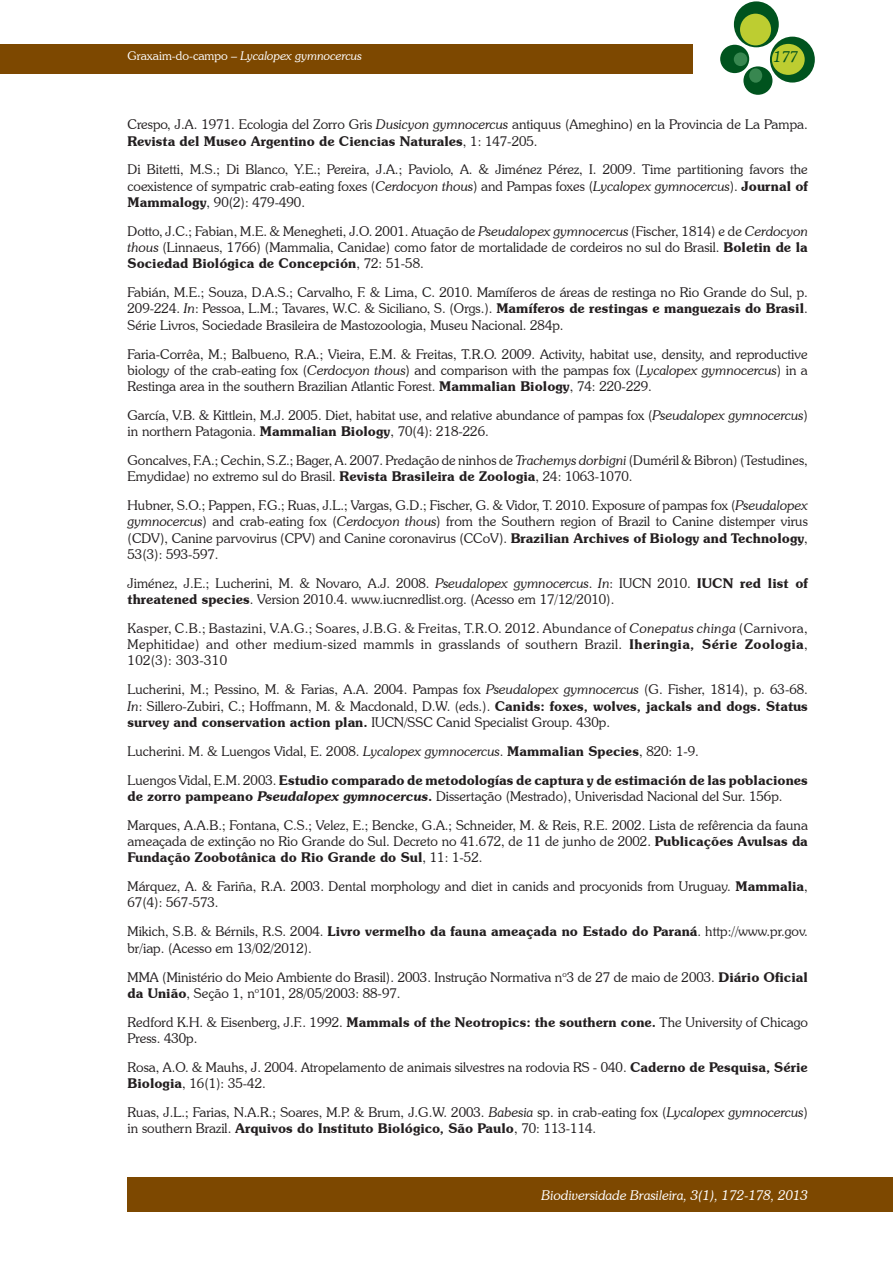
<style>
.page{position:relative;width:893px;height:1263px;background:#fff}
.page>*{position:absolute;margin:0;border:0;box-sizing:border-box;transform-origin:0 0}
.t1{font:italic 300 15px "Souvenir IT Cby BT";color:#00531e}
.t2{font:300 13.5px/16.2px "Souvenir IT Cby BT";color:#231f20}
.t3{font:600 13.5px/29px "Souvenir IT Cby BT";color:#231f20}
.t4{font:italic 300 13.5px "Souvenir IT Cby BT";color:#fff}
.t5{font:italic 300 12px "Souvenir IT Cby BT";color:#fff}
.s1{font-style:normal}
.s2{font-style:italic}
.s3{font-weight:600}
.s4{font-weight:300}
.s5{font-weight:300;font-style:italic}
.s6{font-weight:600;font-style:italic}
</style>
<div class="page">
<div style="left:0;top:44px;width:693px;height:30px;background:#7d4800"></div>
<div style="left:734px;top:1px;width:45px;height:46px;background:#00531e;border-radius:50%"></div>
<div style="left:770px;top:37px;width:45px;height:46px;background:#00531e;border-radius:50%"></div>
<div style="left:720px;top:45px;width:29px;height:28px;background:#00531e;border-radius:50%"></div>
<div style="left:743px;top:66px;width:29px;height:29px;background:#00531e;border-radius:50%"></div>
<div style="left:740px;top:14px;width:31px;height:31px;background:#bdcd31;border-radius:50%"></div>
<div style="left:772px;top:44px;width:33px;height:31px;background:#bdcd31;border-radius:50%"></div>
<div style="left:734px;top:52px;width:13px;height:14px;background:#388750;border-radius:50%"></div>
<div style="left:749px;top:68px;width:13px;height:15px;background:#388750;border-radius:50%"></div>
<div style="left:128px;top:1178px;width:765px;height:34px;background:#7d4800"></div>
<p class="t5" style="left:128px;top:49px;width:236px"><span class="s1">Graxaim-do-campo</span> – Lycalopex gymnocercus</p>
<p class="t1" style="left:773px;top:48px;width:26px">177</p>
<p class="t2" style="left:128px;top:116px;width:682px">Crespo, J.A. 1971. Ecologia del Zorro Gris <span class="s2">Dusicyon gymnocercus</span> antiquus (Ameghino) en la Provincia de La Pampa.<br><span class="s3">Revista del Museo Argentino de Ciencias Naturales</span>, 1: 147-205.</p>
<p class="t2" style="left:128px;top:161px;width:682px;text-align:justify">Di Bitetti, M.S.; Di Blanco, Y.E.; Pereira, J.A.; Paviolo, A. &amp; Jiménez Pérez, I. 2009. Time partitioning favors the coexistence of sympatric crab-eating foxes (<span class="s2">Cerdocyon thous</span>) and Pampas foxes (<span class="s2">Lycalopex gymnocercus</span>). <span class="s3">Journal of Mammalogy</span>, 90(2): 479-490.</p>
<p class="t2" style="left:128px;top:223px;width:682px;text-align:justify">Dotto, J.C.; Fabian, M.E. &amp; Menegheti, J.O. 2001. Atuação de <span class="s2">Pseudalopex gymnocercus</span> (Fischer, 1814) e de <span class="s2">Cerdocyon thous</span> (Linnaeus, 1766) (Mammalia, Canidae) como fator de mortalidade de cordeiros no sul do Brasil. <span class="s3">Boletin de la Sociedad Biológica de Concepción</span>, 72: 51-58.</p>
<p class="t2" style="left:128px;top:284px;width:682px;text-align:justify">Fabián, M.E.; Souza, D.A.S.; Carvalho, F. &amp; Lima, C. 2010. Mamíferos de áreas de restinga no Rio Grande do Sul, p.<br>209-224. <span class="s2">In</span>: Pessoa, L.M.; Tavares, W.C. &amp; Siciliano, S. (Orgs.). <span class="s3">Mamíferos de restingas e manguezais do Brasil</span>.<br>Série Livros, Sociedade Brasileira de Mastozoologia, Museu Nacional. 284p.</p>
<p class="t2" style="left:128px;top:346px;width:682px;text-align:justify">Faria-Corrêa, M.; Balbueno, R.A.; Vieira, E.M. &amp; Freitas, T.R.O. 2009. Activity, habitat use, density, and reproductive biology of the crab-eating fox (<span class="s2">Cerdocyon thous</span>) and comparison with the pampas fox (<span class="s2">Lycalopex gymnocercus</span>) in a Restinga area in the southern Brazilian Atlantic Forest. <span class="s3">Mammalian Biology</span>, 74: 220-229.</p>
<p class="t2" style="left:128px;top:407px;width:682px">García, V.B. &amp; Kittlein, M.J. 2005. Diet, habitat use, and relative abundance of pampas fox (<span class="s2">Pseudalopex gymnocercus</span>) in northern Patagonia. <span class="s3">Mammalian Biology</span>, 70(4): 218-226.</p>
<p class="t2" style="left:128px;top:452px;width:682px">Goncalves, F.A.; Cechin, S.Z.; Bager, A. 2007. Predação de ninhos de <span class="s2">Trachemys dorbigni</span> (Duméril &amp; Bibron) (Testudines,<br>Emydidae) no extremo sul do Brasil. <span class="s3">Revista Brasileira de Zoologia</span>, 24: 1063-1070.</p>
<p class="t2" style="left:128px;top:497px;width:682px;text-align:justify">Hubner, S.O.; Pappen, F.G.; Ruas, J.L.; Vargas, G.D.; Fischer, G. &amp; Vidor, T. 2010. Exposure of pampas fox (<span class="s2">Pseudalopex gymnocercus</span>) and crab-eating fox (<span class="s2">Cerdocyon thous</span>) from the Southern region of Brazil to Canine distemper virus (CDV), Canine parvovirus (CPV) and Canine coronavirus (CCoV). <span class="s3">Brazilian Archives of Biology and Technology</span>, 53(3): 593-597.</p>
<p class="t2" style="left:128px;top:575px;width:682px">Jiménez, J.E.; Lucherini, M. &amp; Novaro, A.J. 2008. <span class="s2">Pseudalopex gymnocercus</span>. <span class="s2">In</span>: IUCN 2010. <span class="s3">IUCN red list of threatened species</span>. Version 2010.4. www.iucnredlist.org. (Acesso em 17/12/2010).</p>
<p class="t2" style="left:128px;top:620px;width:682px;text-align:justify">Kasper, C.B.; Bastazini, V.A.G.; Soares, J.B.G. &amp; Freitas, T.R.O. 2012. Abundance of <span class="s2">Conepatus chinga</span> (Carnivora, Mephitidae) and other medium-sized mammls in grasslands of southern Brazil. <span class="s3">Iheringia, Série Zoologia</span>, 102(3): 303-310</p>
<p class="t2" style="left:128px;top:681px;width:682px;text-align:justify">Lucherini, M.; Pessino, M. &amp; Farias, A.A. 2004. Pampas fox <span class="s2">Pseudalopex gymnocercus</span> (G. Fisher, 1814), p. 63-68.<br><span class="s2">In</span>: Sillero-Zubiri, C.; Hoffmann, M. &amp; Macdonald, D.W. (eds.). <span class="s3">Canids: foxes, wolves, jackals and dogs. Status survey and conservation action plan.</span> IUCN/SSC Canid Specialist Group. 430p.</p>
<p class="t3" style="left:128px;top:736px;width:682px"><span class="s4">Lucherini. M. &amp; Luengos Vidal, E. 2008.</span> <span class="s5">Lycalopex gymnocercus</span><span class="s4">.</span> Mammalian Species<span class="s4">, 820: 1-9.<br>Luengos Vidal, E.M. 2003.</span> Estudio comparado de metodologías de captura y de estimación de las poblaciones</p>
<p class="t2" style="left:128px;top:781px;width:682px;line-height:29px"><span class="s3">de zorro pampeano</span> <span class="s6">Pseudalopex gymnocercus</span><span class="s3">.</span> Dissertação (Mestrado), Univerisdad Nacional del Sur. 156p.<br>Marques, A.A.B.; Fontana, C.S.; Velez, E.; Bencke, G.A.; Schneider, M. &amp; Reis, R.E. 2002. Lista de refêrencia da fauna</p>
<p class="t2" style="left:128px;top:833px;width:682px">ameaçada de extinção no Rio Grande do Sul. Decreto no 41.672, de 11 de junho de 2002. <span class="s3">Publicações Avulsas da<br>Fundação Zoobotânica do Rio Grande do Sul</span>, 11: 1-52.</p>
<p class="t2" style="left:128px;top:878px;width:682px">Márquez, A. &amp; Fariña, R.A. 2003. Dental morphology and diet in canids and procyonids from Uruguay. <span class="s3">Mammalia</span>,<br>67(4): 567-573.</p>
<p class="t2" style="left:128px;top:923px;width:682px">Mikich, S.B. &amp; Bérnils, R.S. 2004. <span class="s3">Livro vermelho da fauna ameaçada no Estado do Paraná</span>. http://www.pr.gov. br/iap. (Acesso em 13/02/2012).</p>
<p class="t2" style="left:128px;top:968px;width:682px">MMA (Ministério do Meio Ambiente do Brasil). 2003. Instrução Normativa n<sup>o</sup>3 de 27 de maio de 2003. <span class="s3">Diário Oficial da União</span>, Seção 1, n<sup>o</sup>101, 28/05/2003: 88-97.</p>
<p class="t2" style="left:128px;top:1014px;width:682px">Redford K.H. &amp; Eisenberg, J.F.. 1992. <span class="s3">Mammals of the Neotropics: the southern cone.</span> The University of Chicago<br>Press. 430p.</p>
<p class="t2" style="left:128px;top:1059px;width:682px">Rosa, A.O. &amp; Mauhs, J. 2004. Atropelamento de animais silvestres na rodovia RS - 040. <span class="s3">Caderno de Pesquisa, Série<br>Biologia</span>, 16(1): 35-42.</p>
<p class="t2" style="left:128px;top:1104px;width:682px">Ruas, J.L.; Farias, N.A.R.; Soares, M.P. &amp; Brum, J.G.W. 2003. <span class="s2">Babesia</span> sp. in crab-eating fox (<span class="s2">Lycalopex gymnocercus</span>) in southern Brazil. <span class="s3">Arquivos do Instituto Biológico, São Paulo</span>, 70: 113-114.</p>
<p class="t4" style="left:541px;top:1187px;width:268px">Biodiversidade Brasileira, 3(1), 172-178, 2013</p>
</div>
